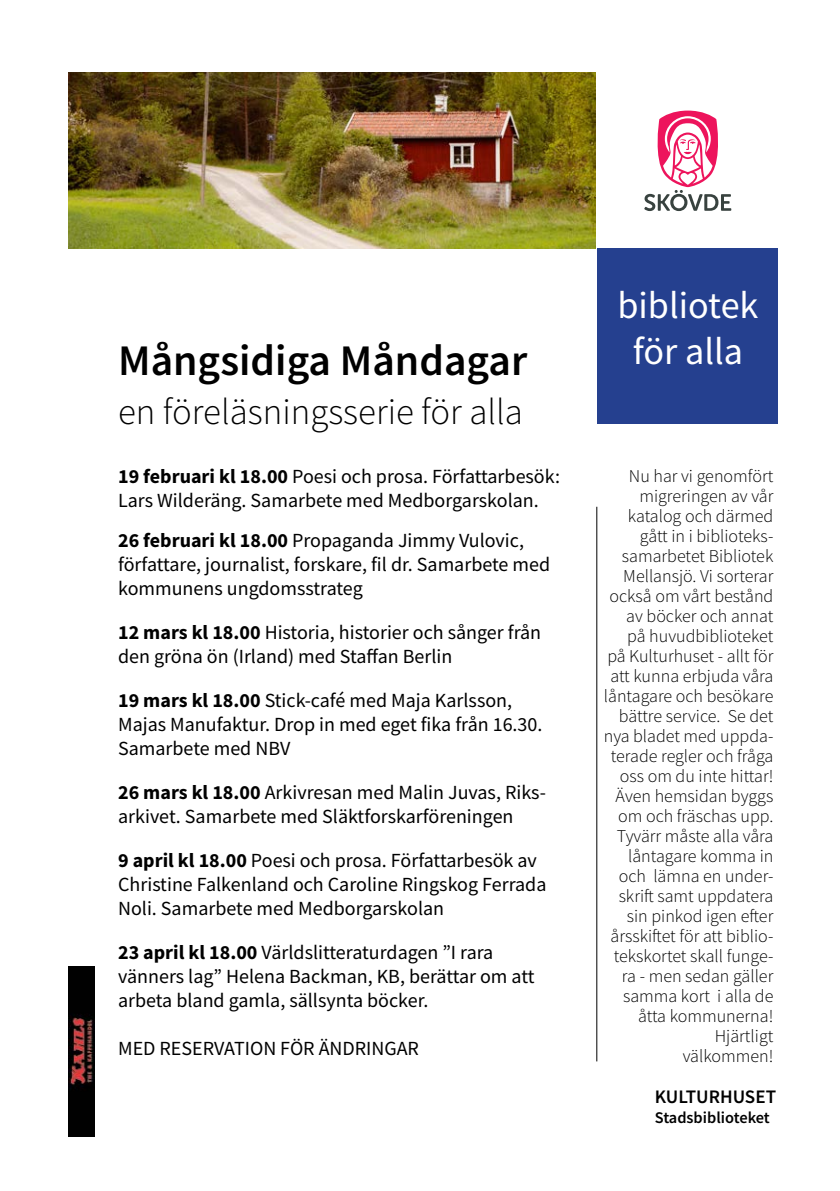
<style>
.page{position:relative;width:840px;height:1191px;background:#fff}
.page>*{position:absolute;margin:0;border:0;box-sizing:border-box;transform-origin:0 0}
.t1{font:600 43.6px "Source Sans Pro";color:#000}
.t2{font:38.2px/45.8px "Source Sans Pro";color:#fff;text-align:center}
.t3{font:300 36.8px "Source Sans Pro";color:#000}
.t4{font:20px/24px "Source Sans Pro";color:#000}
.t5{font:600 19px "Source Sans Pro";color:#000}
.t6{font:300 18px/20px "Source Sans Pro";color:#000;text-align:right}
.t7{font:600 16.4px "Source Sans Pro";color:#000}
.s1{font-weight:700}
</style>
<div class="page">
<div style="left:596px;top:248px;width:181px;height:176px;background:#25408f"></div>
<svg style="left:644px;top:111px;width:87px;height:100px"></svg>
<hr style="left:596px;top:507px;width:1px;height:554px;background:#000">
<img style="left:68px;top:72px;width:527px;height:176px">
<img style="left:68px;top:967px;width:26px;height:169px">
<h1 class="t1" style="left:118px;top:332px;width:410px">Mångsidiga Måndagar</h1>
<h3 class="t3" style="left:118px;top:389px;width:406px">en föreläsningsserie för alla</h3>
<p class="t4" style="left:118px;top:464px;width:443px"><span class="s1">19 februari kl 18.00</span> Poesi och prosa. Författarbesök:<br>Lars Wilderäng. Samarbete med Medborgarskolan.</p>
<p class="t4" style="left:118px;top:528px;width:433px"><span class="s1">26 februari kl 18.00</span> Propaganda Jimmy Vulovic, författare, journalist, forskare, fil dr. Samarbete med kommunens ungdomsstrateg</p>
<p class="t4" style="left:118px;top:620px;width:424px"><span class="s1">12 mars kl 18.00</span> Historia, historier och sånger från den gröna ön (Irland) med Staffan Berlin</p>
<p class="t4" style="left:118px;top:688px;width:425px"><span class="s1">19 mars kl 18.00</span> Stick-café med Maja Karlsson,<br>Majas Manufaktur. Drop in med eget fika från 16.30.<br>Samarbete med NBV</p>
<p class="t4" style="left:118px;top:780px;width:429px"><span class="s1">26 mars kl 18.00</span> Arkivresan med Malin Juvas, Riks&shy;arkivet. Samarbete med Släktforskarföreningen</p>
<p class="t4" style="left:118px;top:848px;width:429px"><span class="s1">9 april kl 18.00</span> Poesi och prosa. Författarbesök av<br>Christine Falkenland och Caroline Ringskog Ferrada<br>Noli. Samarbete med Medborgarskolan</p>
<p class="t4" style="left:118px;top:940px;width:417px"><span class="s1">23 april kl 18.00</span> Världslitteraturdagen ”I rara vänners lag” Helena Backman, KB, berättar om att arbeta bland gamla, sällsynta böcker.</p>
<p class="t4" style="left:118px;top:1036px;width:302px">MED RESERVATION FÖR ÄNDRINGAR</p>
<h2 class="t2" style="left:617px;top:283px;width:142px">bibliotek för alla</h2>
<p class="t6" style="left:603px;top:466px;width:171px">Nu har vi genomfört migreringen av vår katalog och därmed gått in i biblioteks&shy;samarbetet Bibliotek<br>Mellansjö. Vi sorterar också om vårt bestånd av böcker och annat på huvudbiblioteket<br>på Kulturhuset - allt för att kunna erbjuda våra låntagare och besökare bättre service. Se det nya bladet med uppda&shy;terade regler och fråga oss om du inte hittar!<br>Även hemsidan byggs om och fräschas upp.<br>Tyvärr måste alla våra låntagare komma in och lämna en under&shy;skrift samt uppdatera sin pinkod igen efter årsskiftet för att biblio&shy;tekskortet skall funge&shy;ra - men sedan gäller samma kort i alla de åtta kommunerna!<br>Hjärtligt<br>välkommen!</p>
<p class="t5" style="left:654px;top:1084px;width:123px">KULTURHUSET</p>
<p class="t7" style="left:654px;top:1106px;width:116px">Stadsbiblioteket</p>
</div>
